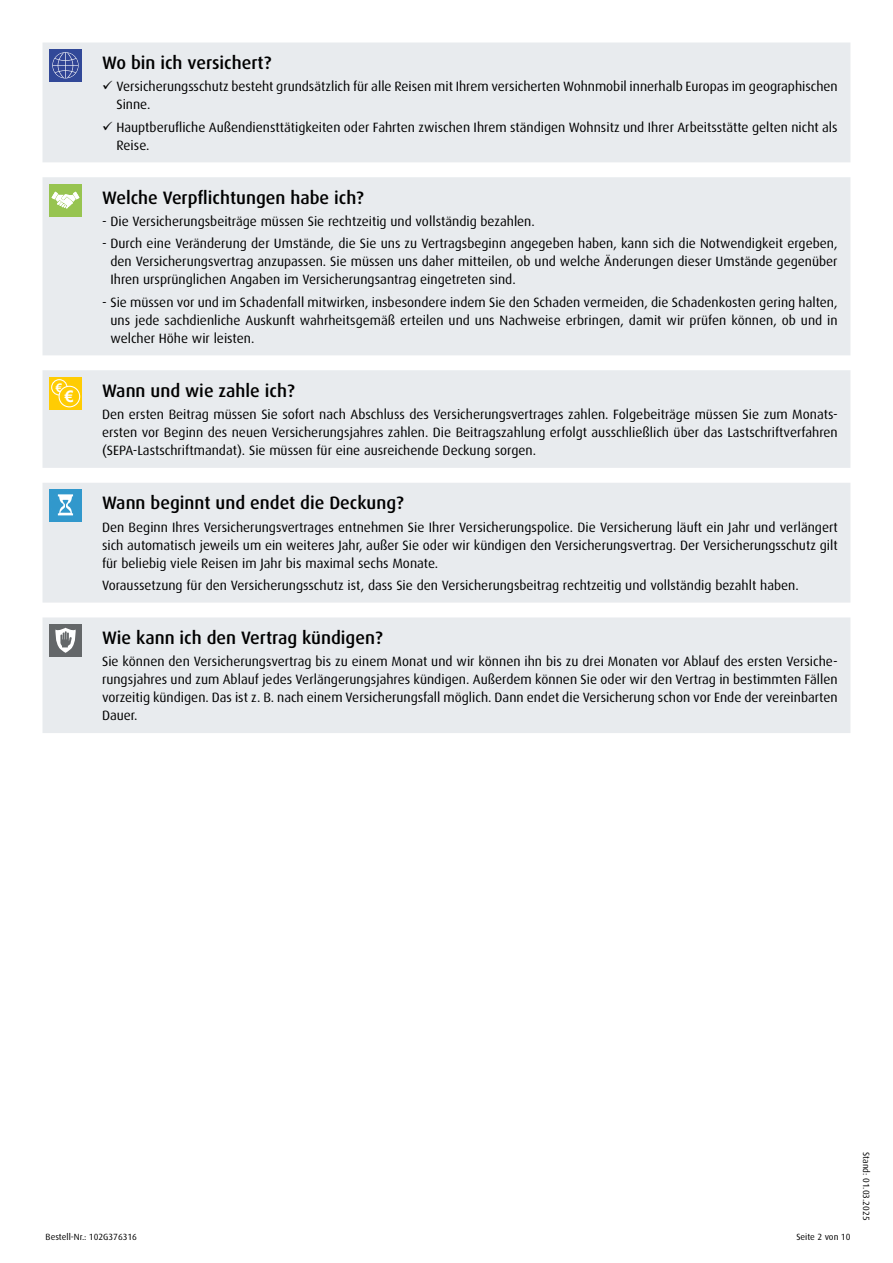
<style>
.page{position:relative;width:893px;height:1263px;background:#fff}
.page>*{position:absolute;margin:0;border:0;box-sizing:border-box;transform-origin:0 0}
.t1{font:500 18px "Dax Pro";color:#000}
.t2{font:700 15.9px "Arial";color:#fff}
.t3{font:13.5px/18px "Dax Pro";color:#000;text-align:justify}
.t4{font:700 11.85px "Arial";color:#fff}
.t5{font:9px "Dax Pro";color:#000}
</style>
<div class="page">
<svg style="left:43px;top:43px;width:807px;height:690px;fill:#e8ebee"></svg>
<div style="left:49px;top:49px;width:33px;height:33px;background:#314898"></div>
<div style="left:52px;top:52px;width:26px;height:26px;border:1px solid #fff;border-radius:50%"></div>
<svg style="left:53px;top:53px;width:25px;height:25px"></svg>
<div style="left:49px;top:184px;width:33px;height:32px;background:#97c450"></div>
<svg style="left:52px;top:192px;width:27px;height:17px"></svg>
<div style="left:49px;top:377px;width:33px;height:33px;background:#ffcc03"></div>
<div style="left:51px;top:379px;width:16px;height:16px;border:1px solid #fff;border-radius:50%"></div>
<div style="left:59px;top:386px;width:21px;height:21px;background:#ffcc03;border-radius:50%"></div>
<div style="left:59px;top:386px;width:21px;height:21px;border:1px solid #fff;border-radius:50%"></div>
<div style="left:49px;top:489px;width:33px;height:33px;background:#3198cc"></div>
<svg style="left:57px;top:494px;width:17px;height:22px"></svg>
<div style="left:49px;top:624px;width:33px;height:33px;background:#646769"></div>
<svg style="left:55px;top:628px;width:21px;height:25px"></svg>
<h1 class="t1" style="left:102px;top:51px;width:171px">Wo bin ich versichert?</h1>
<p class="t3" style="left:116px;top:77px;width:723px;text-indent:-14px">✓ Versicherungsschutz besteht grundsätzlich für alle Reisen mit Ihrem versicherten Wohnmobil innerhalb Europas im geographischen<br>Sinne.</p>
<p class="t3" style="left:116px;top:118px;width:723px;text-indent:-14px">✓ Hauptberufliche Außendiensttätigkeiten oder Fahrten zwischen Ihrem ständigen Wohnsitz und Ihrer Arbeitsstätte gelten nicht als<br>Reise.</p>
<h1 class="t1" style="left:102px;top:186px;width:263px">Welche Verpflichtungen habe ich?</h1>
<p class="t3" style="left:102px;top:212px;width:434px">- Die Versicherungsbeiträge müssen Sie rechtzeitig und vollständig bezahlen.</p>
<p class="t3" style="left:110px;top:234px;width:729px;text-indent:-8px">- Durch eine Veränderung der Umstände, die Sie uns zu Vertragsbeginn angegeben haben, kann sich die Notwendigkeit ergeben, den Versicherungsvertrag anzupassen. Sie müssen uns daher mitteilen, ob und welche Änderungen dieser Umstände gegenüber Ihren ursprünglichen Angaben im Versicherungsantrag eingetreten sind.</p>
<p class="t3" style="left:110px;top:292px;width:729px;text-indent:-8px">- Sie müssen vor und im Schadenfall mitwirken, insbesondere indem Sie den Schaden vermeiden, die Schadenkosten gering halten, uns jede sachdienliche Auskunft wahrheitsgemäß erteilen und uns Nachweise erbringen, damit wir prüfen können, ob und in welcher Höhe wir leisten.</p>
<p class="t2" style="left:65px;top:385px;width:10px">€</p>
<h1 class="t1" style="left:102px;top:379px;width:194px">Wann und wie zahle ich?</h1>
<p class="t3" style="left:102px;top:405px;width:737px">Den ersten Beitrag müssen Sie sofort nach Abschluss des Versicherungsvertrages zahlen. Folgebeiträge müssen Sie zum Monats&shy;ersten vor Beginn des neuen Versicherungsjahres zahlen. Die Beitragszahlung erfolgt ausschließlich über das Lastschriftverfahren (SEPA-Lastschriftmandat). Sie müssen für eine ausreichende Deckung sorgen.</p>
<h1 class="t1" style="left:102px;top:492px;width:303px">Wann beginnt und endet die Deckung?</h1>
<p class="t3" style="left:102px;top:517px;width:737px">Den Beginn Ihres Versicherungsvertrages entnehmen Sie Ihrer Versicherungspolice. Die Versicherung läuft ein Jahr und verlängert sich automatisch jeweils um ein weiteres Jahr, außer Sie oder wir kündigen den Versicherungsvertrag. Der Versicherungsschutz gilt für beliebig viele Reisen im Jahr bis maximal sechs Monate.</p>
<p class="t3" style="left:102px;top:576px;width:698px">Voraussetzung für den Versicherungsschutz ist, dass Sie den Versicherungsbeitrag rechtzeitig und vollständig bezahlt haben.</p>
<h1 class="t1" style="left:102px;top:626px;width:282px">Wie kann ich den Vertrag kündigen?</h1>
<p class="t3" style="left:102px;top:652px;width:737px">Sie können den Versicherungsvertrag bis zu einem Monat und wir können ihn bis zu drei Monaten vor Ablauf des ersten Versiche&shy;rungsjahres und zum Ablauf jedes Verlängerungsjahres kündigen. Außerdem können Sie oder wir den Vertrag in bestimmten Fällen vorzeitig kündigen. Das ist z. B. nach einem Versicherungsfall möglich. Dann endet die Versicherung schon vor Ende der vereinbarten Dauer.</p>
<p class="t4" style="left:56px;top:379px;width:8px">€</p>
<p class="t5" style="left:46px;top:1231px;width:93px">Bestell-Nr.: 102G376316</p>
<p class="t5" style="left:796px;top:1231px;width:56px">Seite 2 von 10</p>
<p class="t5" style="left:872px;top:1152px;width:70px;rotate:90deg">Stand: 01.03.2025</p>
</div>
